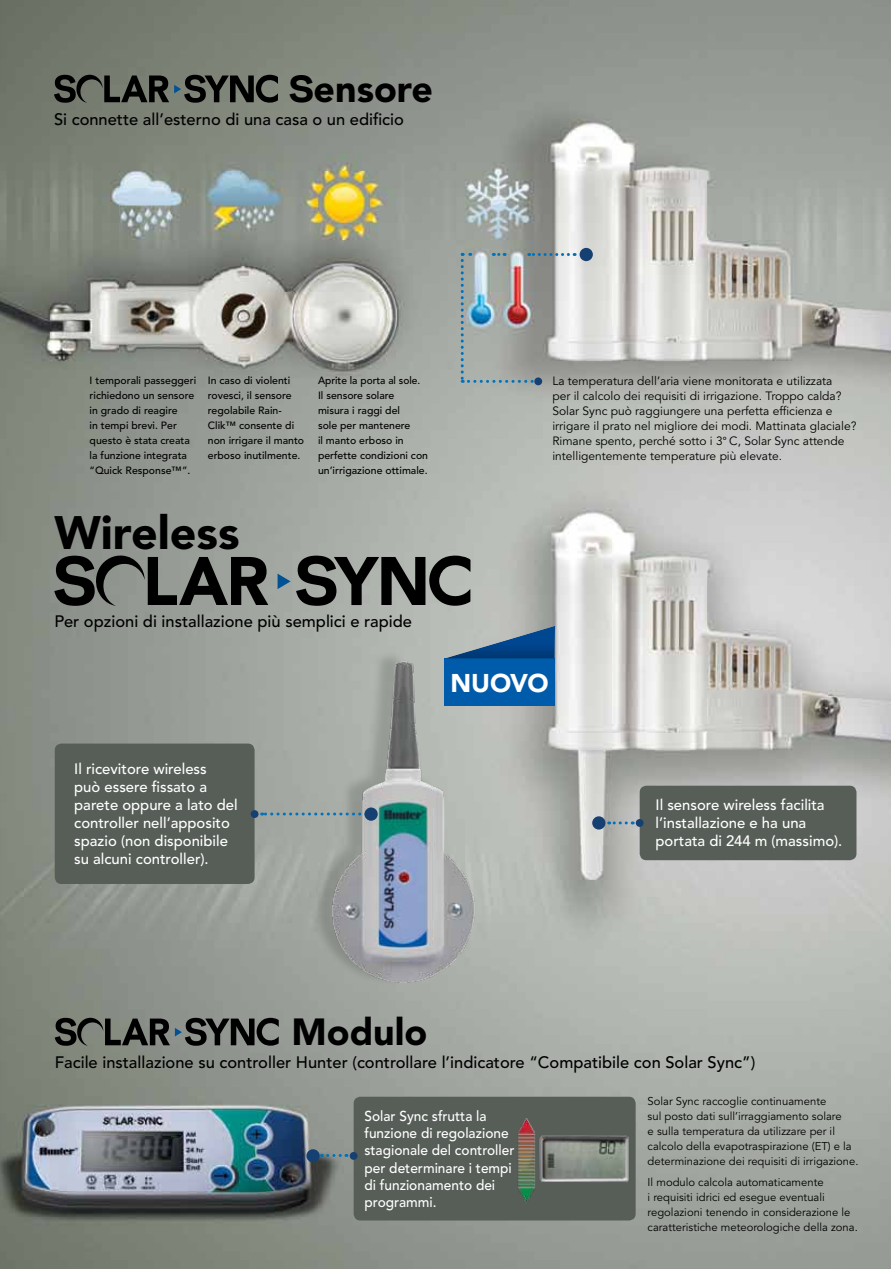
<style>
.page{position:relative;width:891px;height:1269px;background:#fff}
.page>*{position:absolute;margin:0;border:0;box-sizing:border-box;transform-origin:0 0}
.t1{font:900 46.5px "Avenir LT Std";color:#000}
.t2{font:900 37.5px "Avenir LT Std";color:#000}
.t3{font:900 25.5px "Avenir LT Std";letter-spacing:-.01em;color:#fff}
.t4{font:500 16.5px "Avenir LT Std";color:#000}
.t5{font:500 15px/18px "Avenir LT Std";color:#fff}
.t6{font:500 14.25px/17.1px "Avenir LT Std";color:#fff;scale:.96 1}
.t7{font:12px/15px "Avenir LT Std";color:#000}
.t8{font:11.25px/15px "Avenir LT Std";color:#000}
.t9{font:500 10.5px/15px "Avenir LT Std";color:#000}
.s1{font-family:"BMW Type";font-weight:700;font-size:35.25px}
.s2{font-family:"Myriad Pro"}
</style>
<div class="page">
<img style="left:0;top:0;width:891px;height:1269px">
<div style="left:444px;top:659px;width:111px;height:47px;background:#005baa"></div>
<div style="left:444px;top:624px;width:112px;height:36px;background:#000;opacity:.22"></div>
<div style="left:640px;top:786px;width:216px;height:74px;background:#575e58;border-radius:7px"></div>
<div style="left:354px;top:1097px;width:282px;height:124px;background:#575e58;border-radius:7px"></div>
<img style="left:517px;top:1108px;width:131px;height:102px">
<div style="left:592px;top:816px;width:13px;height:14px;background:#174072;border-radius:50%"></div>
<div style="left:636px;top:819px;width:8px;height:8px;background:#174072;border-radius:50%"></div>
<svg style="left:609px;top:821px;width:17px;height:3px"></svg>
<svg style="left:54px;top:75px;width:224px;height:29px;background:#474b44"></svg>
<div style="left:580px;top:248px;width:13px;height:13px;background:#174072;border-radius:50%"></div>
<div style="left:534px;top:377px;width:8px;height:8px;background:#174072;border-radius:50%"></div>
<img style="left:461px;top:253px;width:107px;height:130px">
<svg style="left:55px;top:1018px;width:224px;height:29px;background:#50544f"></svg>
<div style="left:55px;top:744px;width:200px;height:140px;background:#575e58;border-radius:7px"></div>
<div style="left:310px;top:650px;width:157px;height:336px;background:#a6aba5"></div>
<img style="left:316px;top:637px;width:168px;height:362px">
<svg style="left:262px;top:813px;width:98px;height:3px"></svg>
<div style="left:364px;top:807px;width:14px;height:14px;background:#174072;border-radius:50%"></div>
<div style="left:251px;top:810px;width:8px;height:8px;background:#174072;border-radius:50%"></div>
<svg style="left:54px;top:555px;width:214px;height:51px;background:#555854"></svg>
<svg style="left:278px;top:556px;width:192px;height:51px;background:#606361"></svg>
<svg style="left:328px;top:1154px;width:19px;height:3px"></svg>
<div style="left:306px;top:1149px;width:14px;height:13px;background:#174072;border-radius:50%"></div>
<div style="left:350px;top:1152px;width:8px;height:8px;background:#174072;border-radius:50%"></div>
<h2 class="t2" style="left:289px;top:66px;width:146px"><span class="s1">S</span>ensore</h2>
<h3 class="t4" style="left:54px;top:110px;width:352px">Si connette all’esterno di una casa o un edificio</h3>
<p class="t9" style="left:90px;top:373px;width:108px">I temporali passeggeri richiedono un sensore in grado di reagire<br>in tempi brevi. Per questo è stata creata la funzione integrata “Quick Response™”.</p>
<p class="t9" style="left:208px;top:373px;width:98px">In caso di violenti rovesci, il sensore regolabile Rain-<br>Clik™ consente di non irrigare il manto erboso inutilmente.</p>
<p class="t9" style="left:318px;top:373px;width:112px">Aprite la porta al sole.<br>Il sensore solare misura i raggi del<br>sole per mantenere<br>il manto erboso in perfette condizioni con un’irrigazione ottimale.</p>
<h1 class="t1" style="left:54px;top:504px;width:187px">Wireless</h1>
<p class="t7" style="left:552px;top:374px;width:306px">La temperatura dell’aria viene monitorata e utilizzata<br>per il calcolo dei requisiti di irrigazione. Troppo calda?<br>Solar Sync può raggiungere una perfetta efficienza e irrigare il prato nel migliore dei modi. Mattinata glaciale?<br>Rimane spento, perché sotto i 3<span class="s2">°</span> C, Solar Sync attende intelligentemente temperature più elevate.</p>
<h3 class="t4" style="left:54px;top:611px;width:359px">Per opzioni di installazione più semplici e rapide</h3>
<h3 class="t3" style="left:450px;top:668px;width:100px">NUOVO</h3>
<h3 class="t5" style="left:74px;top:761px;width:165px">Il ricevitore wireless<br>può essere fissato a parete oppure a lato del controller nell’apposito spazio (non disponibile su alcuni controller).</h3>
<h3 class="t5" style="left:656px;top:796px;width:188px">Il sensore wireless facilita l’installazione e ha una portata di 244 m (massimo).</h3>
<h2 class="t2" style="left:291px;top:1009px;width:138px">Modulo</h2>
<h3 class="t4" style="left:55px;top:1053px;width:702px">Facile installazione su controller Hunter (controllare l’indicatore “Compatibile con Solar Sync”)</h3>
<h3 class="t6" style="left:364px;top:1108px;width:158px">Solar Sync sfrutta la funzione di regolazione stagionale del controller per determinare i tempi di funzionamento dei programmi.</h3>
<p class="t8" style="left:648px;top:1094px;width:212px">Solar Sync raccoglie continuamente<br>sul posto dati sull’irraggiamento solare<br>e sulla temperatura da utilizzare per il calcolo della evapotraspirazione (ET) e la determinazione dei requisiti di irrigazione.</p>
<p class="t8" style="left:648px;top:1175px;width:212px">Il modulo calcola automaticamente<br>i requisiti idrici ed esegue eventuali regolazioni tenendo in considerazione le caratteristiche meteorologiche della zona.</p>
</div>
